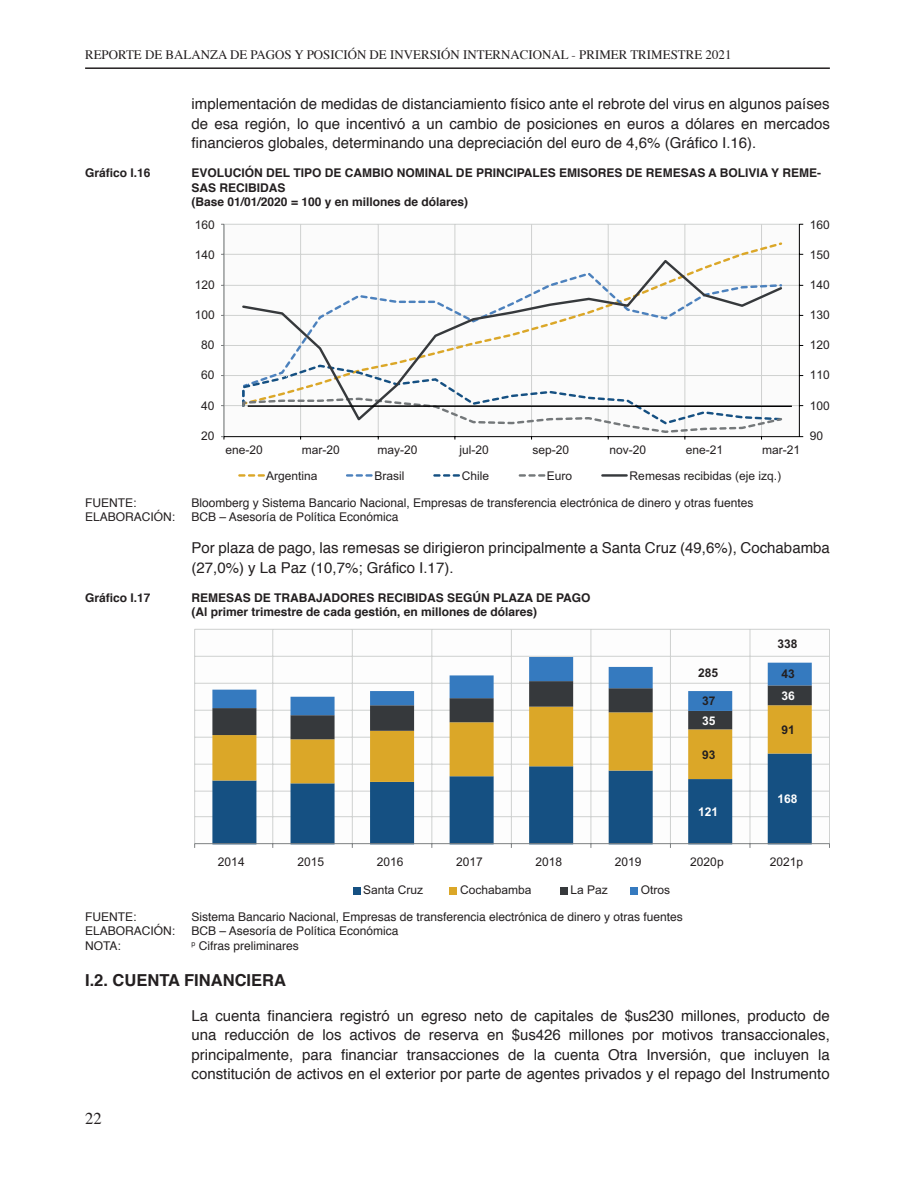
<style>
.page{position:relative;width:915px;height:1191px;background:#fff}
.page>*{position:absolute;margin:0;border:0;box-sizing:border-box;transform-origin:0 0}
.t1{font:700 16.5px "Helvetica";color:#231f20}
.t2{font:16.5px "Times";color:#231f20}
.t3{font:15px/19.5px "Helvetica";color:#231f20;text-align:justify}
.t4{font:12.9px "Times";color:#231f20}
.t5{font:12px "Helvetica";color:#231f20}
.t6{font:700 12px/14.4px "Helvetica";color:#231f20}
.t7{font:12px "Arial";color:#231f20}
.t8{font:700 12px "Arial";color:#231f20}
.t9{font:700 12px "Arial";color:#fff}
</style>
<div class="page">
<hr style="left:85px;top:67px;width:744px;height:2px;background:#231f20">
<div style="left:224px;top:225px;width:575px;height:211px;background:#fbfbfb"></div>
<hr style="left:224px;top:405px;width:575px;height:1px;background:#cfd1d0">
<hr style="left:224px;top:375px;width:575px;height:1px;background:#cfd1d0">
<hr style="left:224px;top:345px;width:575px;height:1px;background:#cfd1d0">
<hr style="left:224px;top:315px;width:575px;height:1px;background:#cfd1d0">
<hr style="left:224px;top:285px;width:575px;height:1px;background:#cfd1d0">
<hr style="left:224px;top:254px;width:575px;height:1px;background:#cfd1d0">
<hr style="left:224px;top:224px;width:575px;height:1px;background:#cfd1d0">
<hr style="left:300px;top:224px;width:1px;height:212px;background:#cfd1d0">
<hr style="left:378px;top:224px;width:1px;height:212px;background:#cfd1d0">
<hr style="left:454px;top:224px;width:1px;height:212px;background:#cfd1d0">
<hr style="left:531px;top:224px;width:1px;height:212px;background:#cfd1d0">
<hr style="left:607px;top:224px;width:1px;height:212px;background:#cfd1d0">
<hr style="left:684px;top:224px;width:1px;height:212px;background:#cfd1d0">
<hr style="left:760px;top:224px;width:1px;height:212px;background:#cfd1d0">
<hr style="left:223px;top:224px;width:1px;height:212px;background:#7b7e7f">
<hr style="left:798px;top:224px;width:1px;height:212px;background:#000001">
<hr style="left:224px;top:436px;width:575px;height:1px;background:#000001">
<svg style="left:242px;top:423px;width:540px;height:16px"></svg>
<svg style="left:242px;top:258px;width:541px;height:165px"></svg>
<svg style="left:238px;top:474px;width:27px;height:2px"></svg>
<svg style="left:346px;top:474px;width:26px;height:2px"></svg>
<svg style="left:433px;top:474px;width:27px;height:2px"></svg>
<svg style="left:518px;top:474px;width:27px;height:2px"></svg>
<hr style="left:602px;top:474px;width:24px;height:2px;background:#36393c">
<hr style="left:248px;top:405px;width:543px;height:2px;background:#000001">
<hr style="left:194px;top:816px;width:635px;height:1px;background:#cfd1d0">
<hr style="left:194px;top:790px;width:635px;height:1px;background:#cfd1d0">
<hr style="left:194px;top:764px;width:635px;height:1px;background:#cfd1d0">
<hr style="left:194px;top:737px;width:635px;height:1px;background:#cfd1d0">
<hr style="left:194px;top:710px;width:635px;height:1px;background:#cfd1d0">
<hr style="left:194px;top:683px;width:635px;height:1px;background:#cfd1d0">
<hr style="left:194px;top:656px;width:635px;height:1px;background:#cfd1d0">
<hr style="left:194px;top:629px;width:635px;height:1px;background:#cfd1d0">
<hr style="left:194px;top:629px;width:1px;height:214px;background:#cfd1d0">
<hr style="left:272px;top:629px;width:1px;height:214px;background:#cfd1d0">
<hr style="left:352px;top:629px;width:1px;height:214px;background:#cfd1d0">
<hr style="left:431px;top:629px;width:1px;height:214px;background:#cfd1d0">
<hr style="left:511px;top:629px;width:1px;height:214px;background:#cfd1d0">
<hr style="left:590px;top:629px;width:1px;height:214px;background:#cfd1d0">
<hr style="left:669px;top:629px;width:1px;height:214px;background:#cfd1d0">
<hr style="left:749px;top:629px;width:1px;height:214px;background:#cfd1d0">
<hr style="left:828px;top:629px;width:1px;height:214px;background:#cfd1d0">
<svg style="left:212px;top:783px;width:599px;height:60px;fill:#155082"></svg>
<svg style="left:212px;top:739px;width:599px;height:44px"></svg>
<svg style="left:212px;top:657px;width:599px;height:82px"></svg>
<hr style="left:194px;top:843px;width:635px;height:1px;background:#7e8182">
<div style="left:353px;top:887px;width:7px;height:7px;background:#155082"></div>
<div style="left:449px;top:887px;width:7px;height:7px;background:#dba728"></div>
<div style="left:560px;top:887px;width:7px;height:7px;background:#36393c"></div>
<div style="left:629px;top:887px;width:8px;height:7px;background:#357abf"></div>
<p class="t4" style="left:85px;top:43px;width:647px">REPORTE DE BALANZA DE PAGOS Y POSICIÓN DE INVERSIÓN INTERNACIONAL - PRIMER TRIMESTRE 2021</p>
<p class="t3" style="left:191px;top:94px;width:639px">implementación de medidas de distanciamiento físico ante el rebrote del virus en algunos países de esa región, lo que incentivó a un cambio de posiciones en euros a dólares en mercados financieros globales, determinando una depreciación del euro de 4,6% (Gráfico I.16).</p>
<p class="t6" style="left:85px;top:166px;width:67px">Gráfico I.16</p>
<p class="t6" style="left:191px;top:166px;width:631px">EVOLUCIÓN DEL TIPO DE CAMBIO NOMINAL DE PRINCIPALES EMISORES DE REMESAS A BOLIVIA Y REME-<br>SAS RECIBIDAS<br>(Base 01/01/2020 = 100 y en millones de dólares)</p>
<p class="t7" style="left:195px;top:216px;width:22px">160</p>
<p class="t7" style="left:809px;top:216px;width:22px">160</p>
<p class="t7" style="left:195px;top:247px;width:22px">140</p>
<p class="t7" style="left:809px;top:247px;width:22px">150</p>
<p class="t7" style="left:195px;top:277px;width:22px">120</p>
<p class="t7" style="left:809px;top:277px;width:22px">140</p>
<p class="t7" style="left:195px;top:307px;width:22px">100</p>
<p class="t7" style="left:809px;top:307px;width:22px">130</p>
<p class="t7" style="left:201px;top:337px;width:15px">80</p>
<p class="t7" style="left:809px;top:337px;width:22px">120</p>
<p class="t7" style="left:201px;top:367px;width:15px">60</p>
<p class="t7" style="left:809px;top:367px;width:22px">110</p>
<p class="t7" style="left:201px;top:398px;width:15px">40</p>
<p class="t7" style="left:809px;top:398px;width:22px">100</p>
<p class="t7" style="left:201px;top:428px;width:15px">20</p>
<p class="t7" style="left:809px;top:428px;width:15px">90</p>
<p class="t7" style="left:225px;top:441px;width:39px">ene-20</p>
<p class="t7" style="left:301px;top:441px;width:40px">mar-20</p>
<p class="t7" style="left:377px;top:441px;width:42px">may-20</p>
<p class="t7" style="left:459px;top:441px;width:31px">jul-20</p>
<p class="t7" style="left:532px;top:441px;width:38px">sep-20</p>
<p class="t7" style="left:609px;top:441px;width:38px">nov-20</p>
<p class="t7" style="left:685px;top:441px;width:39px">ene-21</p>
<p class="t7" style="left:761px;top:441px;width:40px">mar-21</p>
<p class="t7" style="left:266px;top:468px;width:53px">Argentina</p>
<p class="t7" style="left:374px;top:468px;width:31px">Brasil</p>
<p class="t7" style="left:461px;top:468px;width:29px">Chile</p>
<p class="t7" style="left:546px;top:468px;width:27px">Euro</p>
<p class="t7" style="left:629px;top:468px;width:153px">Remesas recibidas (eje izq.)</p>
<p class="t5" style="left:85px;top:493px;width:53px">FUENTE:</p>
<p class="t5" style="left:191px;top:493px;width:563px">Bloomberg y Sistema Bancario Nacional, Empresas de transferencia electrónica de dinero y otras fuentes</p>
<p class="t5" style="left:85px;top:507px;width:92px">ELABORACIÓN:</p>
<p class="t5" style="left:191px;top:507px;width:208px">BCB – Asesoría de Política Económica</p>
<p class="t3" style="left:191px;top:539px;width:639px">Por plaza de pago, las remesas se dirigieron principalmente a Santa Cruz (49,6%), Cochabamba (27,0%) y La Paz (10,7%; Gráfico I.17).</p>
<p class="t6" style="left:85px;top:591px;width:67px">Gráfico I.17</p>
<p class="t6" style="left:191px;top:591px;width:400px">REMESAS DE TRABAJADORES RECIBIDAS SEGÚN PLAZA DE PAGO (Al primer trimestre de cada gestión, en millones de dólares)</p>
<p class="t8" style="left:777px;top:636px;width:22px">338</p>
<p class="t8" style="left:698px;top:664px;width:22px">285</p>
<p class="t8" style="left:781px;top:666px;width:15px">43</p>
<p class="t8" style="left:702px;top:693px;width:15px">37</p>
<p class="t9" style="left:702px;top:713px;width:15px">35</p>
<p class="t8" style="left:702px;top:747px;width:15px">93</p>
<p class="t9" style="left:698px;top:804px;width:22px">121</p>
<p class="t9" style="left:781px;top:687px;width:15px">36</p>
<p class="t8" style="left:781px;top:721px;width:15px">91</p>
<p class="t9" style="left:777px;top:791px;width:22px">168</p>
<p class="t7" style="left:218px;top:853px;width:28px">2014</p>
<p class="t7" style="left:297px;top:853px;width:28px">2015</p>
<p class="t7" style="left:376px;top:853px;width:28px">2016</p>
<p class="t7" style="left:456px;top:853px;width:28px">2017</p>
<p class="t7" style="left:535px;top:853px;width:28px">2018</p>
<p class="t7" style="left:614px;top:853px;width:28px">2019</p>
<p class="t7" style="left:690px;top:853px;width:35px">2020p</p>
<p class="t7" style="left:769px;top:853px;width:35px">2021p</p>
<p class="t7" style="left:363px;top:882px;width:62px">Santa Cruz</p>
<p class="t7" style="left:460px;top:882px;width:73px">Cochabamba</p>
<p class="t7" style="left:570px;top:882px;width:39px">La Paz</p>
<p class="t7" style="left:640px;top:882px;width:31px">Otros</p>
<p class="t5" style="left:85px;top:907px;width:53px">FUENTE:</p>
<p class="t5" style="left:191px;top:907px;width:492px">Sistema Bancario Nacional, Empresas de transferencia electrónica de dinero y otras fuentes</p>
<p class="t5" style="left:85px;top:921px;width:92px">ELABORACIÓN:</p>
<p class="t5" style="left:191px;top:921px;width:208px">BCB – Asesoría de Política Económica</p>
<p class="t5" style="left:85px;top:936px;width:37px">NOTA:</p>
<p class="t5" style="left:191px;top:936px;width:109px"><sup>p</sup> Cifras preliminares</p>
<p class="t1" style="left:85px;top:967px;width:202px">I.2. CUENTA FINANCIERA</p>
<p class="t3" style="left:191px;top:1006px;width:639px">La cuenta financiera registró un egreso neto de capitales de $us230 millones, producto de una reducción de los activos de reserva en $us426 millones por motivos transaccionales, principalmente, para financiar transacciones de la cuenta Otra Inversión, que incluyen la constitución de activos en el exterior por parte de agentes privados y el repago del Instrumento</p>
<p class="t2" style="left:85px;top:1102px;width:18px">22</p>
</div>
